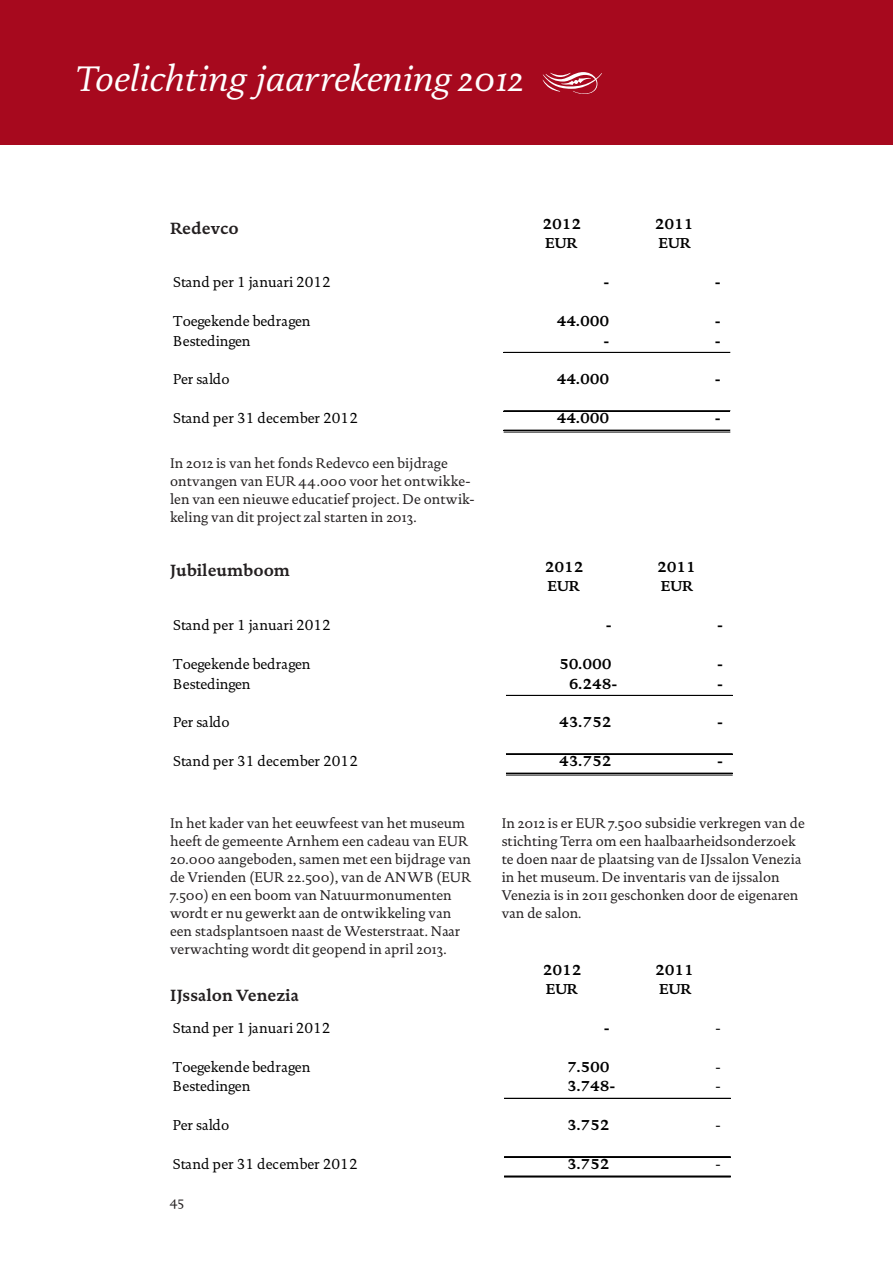
<style>
.page{position:relative;width:893px;height:1263px;background:#fff}
.page>*{position:absolute;margin:0;border:0;box-sizing:border-box;transform-origin:0 0}
.t1{font:italic 36px "DTL Documenta TOT";color:#fff}
.Italic-9_5_12{font:700 16.5px "DTL Documenta TOT";color:#231f20}
.t2{font:14.55px/19.5px "DTL Documenta TOT";letter-spacing:-.005em;color:#000}
.t3{font:700 14.55px "DTL Documenta TOT";letter-spacing:-.01em;color:#000}
.Italic-9_5_12-2{font:14.25px/18px "DTL Documenta TOT";color:#231f20}
.t4{font:13.5px "DTL Documenta TOT";color:#231f20}
</style>
<div class="page">
<div style="left:0;top:0;width:893px;height:145px;background:#a7091e"></div>
<hr style="left:504px;top:352px;width:226px;height:1px;background:#000">
<hr style="left:504px;top:410px;width:226px;height:1px;background:#000">
<hr style="left:504px;top:411px;width:226px;height:1px;background:#000">
<hr style="left:504px;top:430px;width:226px;height:1px;background:#000">
<hr style="left:504px;top:432px;width:226px;height:1px;background:#000">
<hr style="left:506px;top:695px;width:227px;height:1px;background:#000">
<hr style="left:506px;top:753px;width:227px;height:1px;background:#000">
<hr style="left:506px;top:754px;width:227px;height:1px;background:#000">
<hr style="left:506px;top:773px;width:227px;height:1px;background:#000">
<hr style="left:506px;top:774px;width:227px;height:1px;background:#000">
<hr style="left:504px;top:1098px;width:227px;height:1px;background:#000">
<hr style="left:504px;top:1156px;width:227px;height:1px;background:#000">
<hr style="left:504px;top:1175px;width:227px;height:1px;background:#000">
<hr style="left:504px;top:1176px;width:227px;height:1px;background:#000">
<hr style="left:504px;top:1177px;width:227px;height:1px;background:#000">
<p class="t1" style="left:77px;top:57px;width:449px">Toelichting jaarrekening 2012</p>
<p class="Italic-9_5_12" style="left:170px;top:218px;width:70px">Redevco</p>
<p class="t2" style="left:173px;top:272px;width:159px">Stand per 1 januari 2012</p>
<p class="t2" style="left:173px;top:311px;width:139px">Toegekende bedragen<br>Bestedingen</p>
<p class="t2" style="left:173px;top:370px;width:58px">Per saldo</p>
<p class="t2" style="left:173px;top:409px;width:186px">Stand per 31 december 2012</p>
<p class="Italic-9_5_12-2" style="left:170px;top:454px;width:306px">In 2012 is van het fonds Redevco een bijdrage ontvangen van EUR 44.000 voor het ontwikke&shy;len van een nieuwe educatief project. De ontwik&shy;keling van dit project zal starten in 2013.</p>
<p class="Italic-9_5_12" style="left:170px;top:560px;width:121px">Jubileumboom</p>
<p class="t2" style="left:173px;top:615px;width:159px">Stand per 1 januari 2012</p>
<p class="t2" style="left:173px;top:654px;width:139px">Toegekende bedragen<br>Bestedingen</p>
<p class="t2" style="left:173px;top:713px;width:58px">Per saldo</p>
<p class="t2" style="left:173px;top:751px;width:186px">Stand per 31 december 2012</p>
<p class="t3" style="left:542px;top:215px;width:40px">2012</p>
<p class="t3" style="left:655px;top:215px;width:40px">2011</p>
<p class="t3" style="left:545px;top:234px;width:34px">EUR</p>
<p class="t3" style="left:659px;top:234px;width:34px">EUR</p>
<p class="t3" style="left:603px;top:273px;width:7px">-</p>
<p class="t3" style="left:715px;top:273px;width:7px">-</p>
<p class="t3" style="left:557px;top:312px;width:54px">44.000</p>
<p class="t3" style="left:715px;top:312px;width:7px">-</p>
<p class="t3" style="left:603px;top:331px;width:7px">-</p>
<p class="t3" style="left:715px;top:331px;width:7px">-</p>
<p class="t3" style="left:557px;top:370px;width:54px">44.000</p>
<p class="t3" style="left:715px;top:370px;width:7px">-</p>
<p class="t3" style="left:557px;top:409px;width:54px">44.000</p>
<p class="t3" style="left:715px;top:409px;width:7px">-</p>
<p class="t3" style="left:545px;top:558px;width:40px">2012</p>
<p class="t3" style="left:657px;top:558px;width:40px">2011</p>
<p class="t3" style="left:548px;top:577px;width:34px">EUR</p>
<p class="t3" style="left:661px;top:577px;width:34px">EUR</p>
<p class="t3" style="left:606px;top:616px;width:7px">-</p>
<p class="t3" style="left:717px;top:616px;width:7px">-</p>
<p class="t3" style="left:559px;top:655px;width:54px">50.000</p>
<p class="t3" style="left:717px;top:655px;width:7px">-</p>
<p class="t3" style="left:569px;top:674px;width:50px">6.248-</p>
<p class="t3" style="left:717px;top:674px;width:7px">-</p>
<p class="t3" style="left:559px;top:713px;width:54px">43.752</p>
<p class="t3" style="left:717px;top:713px;width:7px">-</p>
<p class="t3" style="left:559px;top:752px;width:54px">43.752</p>
<p class="t3" style="left:717px;top:752px;width:7px">-</p>
<p class="Italic-9_5_12-2" style="left:170px;top:814px;width:303px">In het kader van het eeuwfeest van het museum heeft de gemeente Arnhem een cadeau van EUR 20.000 aangeboden, samen met een bijdrage van de Vrienden (EUR 22.500), van de ANWB (EUR 7.500) en een boom van Natuurmonumenten wordt er nu gewerkt aan de ontwikkeling van een stadsplantsoen naast de Westerstraat. Naar verwachting wordt dit geopend in april 2013.</p>
<p class="Italic-9_5_12" style="left:170px;top:985px;width:130px">IJssalon Venezia</p>
<p class="t2" style="left:173px;top:1018px;width:159px">Stand per 1 januari 2012</p>
<p class="t2" style="left:173px;top:1057px;width:139px">Toegekende bedragen<br>Bestedingen</p>
<p class="t2" style="left:173px;top:1115px;width:58px">Per saldo</p>
<p class="t2" style="left:173px;top:1154px;width:186px">Stand per 31 december 2012</p>
<p class="t4" style="left:170px;top:1193px;width:15px">45</p>
<p class="Italic-9_5_12-2" style="left:502px;top:814px;width:305px">In 2012 is er EUR 7.500 subsidie verkregen van de stichting Terra om een haalbaarheidsonderzoek te doen naar de plaatsing van de IJssalon Venezia in het museum. De inventaris van de ijssalon Venezia is in 2011 geschonken door de eigenaren van de salon.</p>
<p class="t3" style="left:543px;top:961px;width:40px">2012</p>
<p class="t3" style="left:655px;top:961px;width:40px">2011</p>
<p class="t3" style="left:546px;top:980px;width:34px">EUR</p>
<p class="t3" style="left:659px;top:980px;width:34px">EUR</p>
<p class="t3" style="left:604px;top:1019px;width:7px">-</p>
<p class="t2" style="left:715px;top:1018px;width:7px">-</p>
<p class="t3" style="left:567px;top:1058px;width:44px">7.500</p>
<p class="t2" style="left:715px;top:1057px;width:7px">-</p>
<p class="t3" style="left:567px;top:1077px;width:50px">3.748-</p>
<p class="t2" style="left:715px;top:1077px;width:7px">-</p>
<p class="t3" style="left:567px;top:1116px;width:44px">3.752</p>
<p class="t2" style="left:715px;top:1115px;width:7px">-</p>
<p class="t3" style="left:567px;top:1155px;width:44px">3.752</p>
<p class="t2" style="left:715px;top:1154px;width:7px">-</p>
</div>
